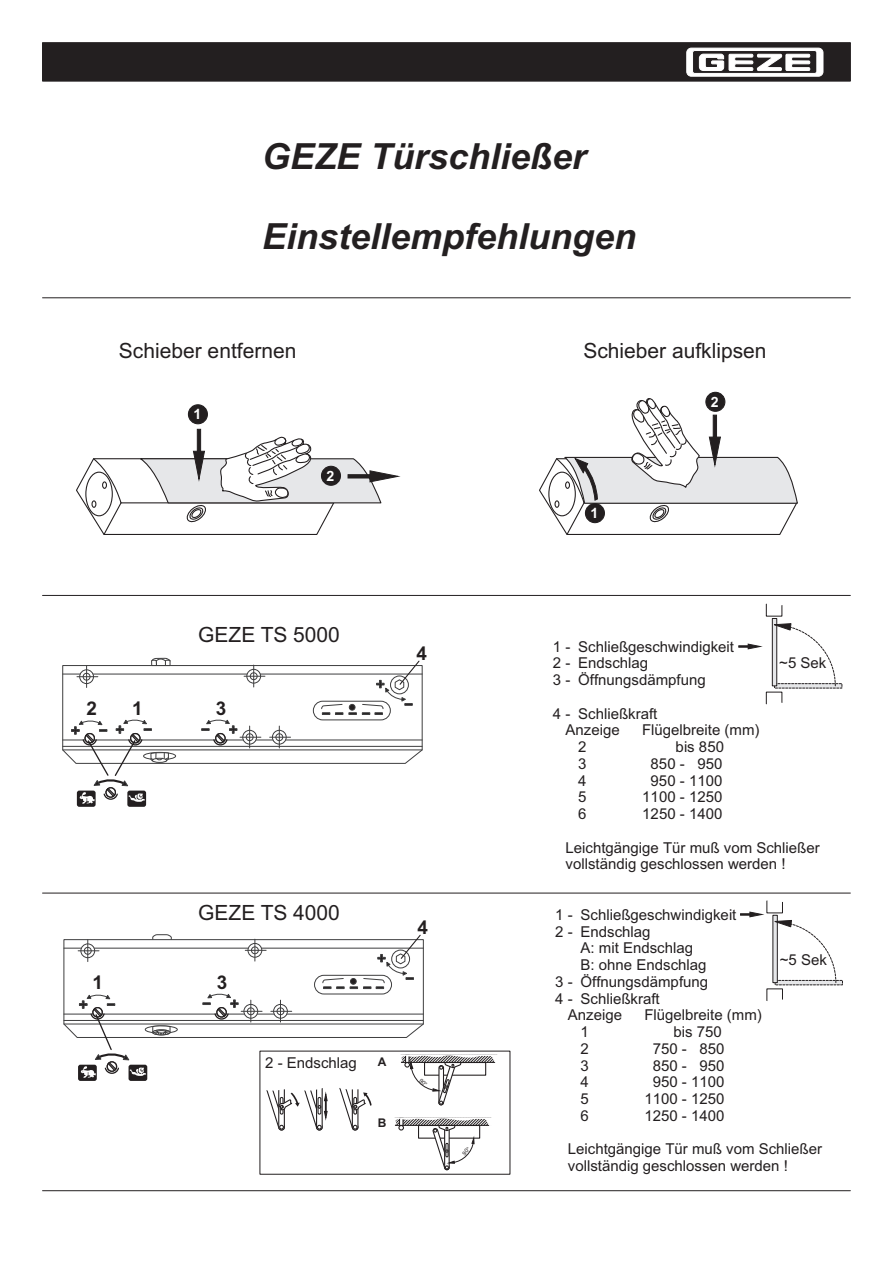
<style>
.page{position:relative;width:894px;height:1263px;background:#fff}
.page>*{position:absolute;margin:0;border:0;box-sizing:border-box;transform-origin:0 0}
.t1{font:italic 700 36px "Arial";color:#231f20}
.t2{font:21px "Arial";color:#231f20}
.t3{font:700 18.9px "Arial";color:#231f20}
.t4{font:15px/16.8px "Arial";color:#231f20}
.t5{font:700 14.25px "Arial";color:#fff}
.t6{font:700 12px "Arial";color:#231f20}
</style>
<div class="page">
<div style="left:77px;top:791px;width:19px;height:16px;background:#231f20;border-radius:2px"></div>
<div style="left:127px;top:791px;width:19px;height:16px;background:#231f20;border-radius:2px"></div>
<svg style="left:62px;top:658px;width:361px;height:146px"></svg>
<div style="left:260px;top:1051px;width:250px;height:124px;border:1px solid #231f20"></div>
<hr style="left:43px;top:298px;width:807px;height:1px;background:#231f20">
<hr style="left:43px;top:595px;width:807px;height:1px;background:#231f20">
<hr style="left:43px;top:893px;width:807px;height:1px;background:#231f20">
<hr style="left:43px;top:1190px;width:807px;height:1px;background:#231f20">
<div style="left:197px;top:429px;width:4px;height:22px;background:#231f20;border:1px solid #231f20"></div>
<svg style="left:76px;top:436px;width:322px;height:99px"></svg>
<hr style="left:348px;top:475px;width:22px;height:3px;background:#231f20">
<div style="left:188px;top:404px;width:20px;height:20px;background:#231f20;border:1px solid #231f20;border-radius:50%"></div>
<div style="left:321px;top:466px;width:20px;height:20px;background:#231f20;border:1px solid #231f20;border-radius:50%"></div>
<div style="left:705px;top:392px;width:20px;height:20px;background:#231f20;border:1px solid #231f20;border-radius:50%"></div>
<svg style="left:539px;top:398px;width:259px;height:137px"></svg>
<svg style="left:774px;top:683px;width:68px;height:5px"></svg>
<svg style="left:772px;top:618px;width:5px;height:68px"></svg>
<div style="left:766px;top:602px;width:16px;height:14px;border:1px solid #231f20"></div>
<div style="left:766px;top:692px;width:16px;height:14px;border:1px solid #231f20"></div>
<svg style="left:774px;top:623px;width:62px;height:63px"></svg>
<svg style="left:765px;top:602px;width:18px;height:5px"></svg>
<svg style="left:765px;top:701px;width:18px;height:5px"></svg>
<svg style="left:739px;top:644px;width:22px;height:5px"></svg>
<svg style="left:775px;top:980px;width:68px;height:5px"></svg>
<svg style="left:773px;top:915px;width:5px;height:68px"></svg>
<div style="left:767px;top:899px;width:16px;height:14px;border:1px solid #231f20"></div>
<svg style="left:774px;top:920px;width:62px;height:63px"></svg>
<svg style="left:766px;top:899px;width:17px;height:5px"></svg>
<svg style="left:740px;top:912px;width:22px;height:5px"></svg>
<div style="left:42px;top:43px;width:809px;height:38px;background:#231f20"></div>
<div style="left:687px;top:48px;width:136px;height:28px;background:#fff;border:1px solid #fff;border-radius:5px"></div>
<svg style="left:692px;top:50px;width:125px;height:24px"></svg>
<svg style="left:699px;top:54px;width:111px;height:17px"></svg>
<svg style="left:63px;top:934px;width:436px;height:236px"></svg>
<h1 class="t1" style="left:262px;top:143px;width:326px">GEZE Türschließer</h1>
<h1 class="t1" style="left:262px;top:223px;width:375px">Einstellempfehlungen</h1>
<h2 class="t2" style="left:119px;top:343px;width:179px">Schieber entfernen</h2>
<h2 class="t2" style="left:583px;top:343px;width:185px">Schieber aufklipsen</h2>
<p class="t5" style="left:194px;top:409px;width:9px">1</p>
<p class="t5" style="left:327px;top:470px;width:9px">2</p>
<h2 class="t2" style="left:198px;top:627px;width:143px">GEZE TS 5000</h2>
<p class="t3" style="left:86px;top:701px;width:12px">2</p>
<p class="t3" style="left:132px;top:701px;width:12px">1</p>
<p class="t3" style="left:216px;top:701px;width:12px">3</p>
<p class="t3" style="left:416px;top:646px;width:12px">4</p>
<h2 class="t2" style="left:198px;top:904px;width:143px">GEZE TS 4000</h2>
<p class="t3" style="left:93px;top:975px;width:12px">1</p>
<p class="t3" style="left:217px;top:975px;width:12px">3</p>
<p class="t4" style="left:265px;top:1056px;width:93px">2 - Endschlag</p>
<p class="t6" style="left:378px;top:1057px;width:10px">A</p>
<p class="t6" style="left:378px;top:1118px;width:10px">B</p>
<p class="t3" style="left:418px;top:920px;width:12px">4</p>
<p class="t5" style="left:591px;top:508px;width:9px">1</p>
<p class="t5" style="left:711px;top:396px;width:9px">2</p>
<p class="t4" style="left:553px;top:639px;width:183px">1 - Schließgeschwindigkeit<br>2 - Endschlag<br>3 - Öffnungsdämpfung</p>
<p class="t4" style="left:566px;top:706px;width:93px;text-indent:-13px">4 - Schließkraft<br>Anzeige</p>
<p class="t4" style="left:642px;top:723px;width:119px">Flügelbreite (mm)</p>
<p class="t4" style="left:779px;top:656px;width:49px">~5 Sek</p>
<p class="t4" style="left:578px;top:740px;width:10px">2</p>
<p class="t4" style="left:676px;top:740px;width:50px">bis 850</p>
<p class="t4" style="left:578px;top:757px;width:10px">3</p>
<p class="t4" style="left:651px;top:757px;width:73px">850 - 950</p>
<p class="t4" style="left:578px;top:773px;width:10px">4</p>
<p class="t4" style="left:651px;top:773px;width:73px">950 - 1100</p>
<p class="t4" style="left:578px;top:790px;width:10px">5</p>
<p class="t4" style="left:642px;top:790px;width:82px">1100 - 1250</p>
<p class="t4" style="left:578px;top:807px;width:10px">6</p>
<p class="t4" style="left:642px;top:807px;width:82px">1250 - 1400</p>
<p class="t4" style="left:566px;top:840px;width:256px">Leichtgängige Tür muß vom Schließer vollständig geschlossen werden !</p>
<p class="t4" style="left:555px;top:907px;width:183px">1 - Schließgeschwindigkeit</p>
<p class="t4" style="left:555px;top:924px;width:97px">2 - Endschlag</p>
<p class="t4" style="left:581px;top:941px;width:114px">A: mit Endschlag</p>
<p class="t4" style="left:581px;top:958px;width:127px">B: ohne Endschlag</p>
<p class="t4" style="left:555px;top:974px;width:155px">3 - Öffnungsdämpfung</p>
<p class="t4" style="left:555px;top:991px;width:106px">4 - Schließkraft</p>
<p class="t4" style="left:568px;top:1008px;width:56px">Anzeige</p>
<p class="t4" style="left:644px;top:1008px;width:119px">Flügelbreite (mm)</p>
<p class="t4" style="left:581px;top:1025px;width:10px">1</p>
<p class="t4" style="left:674px;top:1025px;width:50px">bis 750</p>
<p class="t4" style="left:581px;top:1042px;width:10px">2</p>
<p class="t4" style="left:653px;top:1042px;width:73px">750 - 850</p>
<p class="t4" style="left:581px;top:1058px;width:10px">3</p>
<p class="t4" style="left:653px;top:1058px;width:73px">850 - 950</p>
<p class="t4" style="left:581px;top:1075px;width:10px">4</p>
<p class="t4" style="left:653px;top:1075px;width:73px">950 - 1100</p>
<p class="t4" style="left:581px;top:1092px;width:10px">5</p>
<p class="t4" style="left:644px;top:1092px;width:82px">1100 - 1250</p>
<p class="t4" style="left:581px;top:1109px;width:10px">6</p>
<p class="t4" style="left:644px;top:1109px;width:82px">1250 - 1400</p>
<p class="t4" style="left:568px;top:1142px;width:256px">Leichtgängige Tür muß vom Schließer vollständig geschlossen werden !</p>
<p class="t4" style="left:780px;top:952px;width:49px">~5 Sek</p>
</div>
